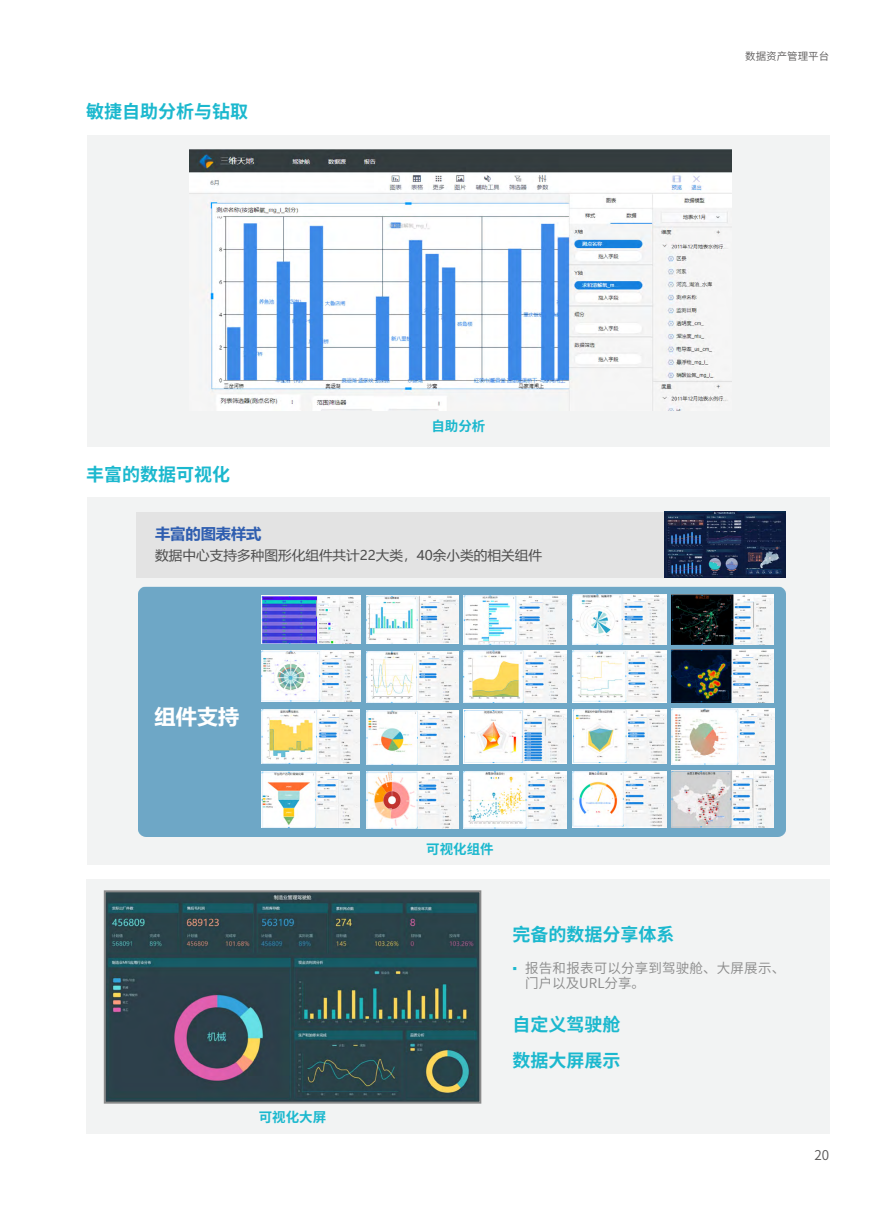
<style>
.page{position:relative;width:893px;height:1212px;background:#fff}
.page>*{position:absolute;margin:0;border:0;box-sizing:border-box;transform-origin:0 0}
.t1{font:700 20.55px "Microsoft Ya Hei";color:#fff}
.t2{font:700 18px/36px "Source Han Sans SC";color:#1bb8ce}
.t3{font:700 15px "Microsoft Ya Hei";letter-spacing:-.01em;color:#2f5eb0}
.t4{font:13.5px/15px "Source Han Sans SC";letter-spacing:.015em;color:#898989}
.t5{font:700 13.5px "Source Han Sans SC";color:#1bb8ce}
.t6{font:13.5px "Source Han Sans SC";color:#595757}
.t7{font:13.35px "Microsoft Ya Hei";color:#4d4d4d}
.t8{font:10.5px "Source Han Sans SC";color:#595757}
.s1{font-family:"Arial";color:#1bb8ce}
</style>
<div class="page">
<div style="left:86px;top:879px;width:743px;height:254px;background:#f2f3f3"></div>
<div style="left:87px;top:135px;width:742px;height:311px;background:#f2f3f3"></div>
<div style="left:87px;top:497px;width:742px;height:368px;background:#f2f3f3"></div>
<img style="left:190px;top:149px;width:541px;height:261px">
<div style="left:138px;top:586px;width:647px;height:251px;background:#6ea7c6"></div>
<div style="left:136px;top:512px;width:649px;height:66px;background:#e3e3e3"></div>
<img style="left:261px;top:596px;width:99px;height:47px">
<img style="left:366px;top:596px;width:92px;height:47px">
<img style="left:261px;top:651px;width:99px;height:51px">
<img style="left:366px;top:651px;width:92px;height:51px">
<img style="left:261px;top:709px;width:99px;height:55px">
<img style="left:366px;top:711px;width:92px;height:54px">
<img style="left:261px;top:771px;width:99px;height:56px">
<img style="left:366px;top:772px;width:92px;height:56px">
<img style="left:463px;top:595px;width:104px;height:49px">
<img style="left:572px;top:595px;width:95px;height:49px">
<img style="left:463px;top:650px;width:104px;height:53px">
<img style="left:572px;top:650px;width:95px;height:53px">
<img style="left:671px;top:709px;width:103px;height:55px">
<img style="left:463px;top:772px;width:104px;height:56px">
<img style="left:572px;top:709px;width:95px;height:55px">
<img style="left:463px;top:709px;width:104px;height:55px">
<img style="left:572px;top:771px;width:95px;height:56px">
<img style="left:671px;top:650px;width:102px;height:53px">
<img style="left:671px;top:770px;width:102px;height:57px">
<img style="left:671px;top:594px;width:102px;height:50px">
<img style="left:664px;top:512px;width:121px;height:66px">
<img style="left:107px;top:893px;width:371px;height:207px">
<div style="left:104px;top:890px;width:377px;height:213px;border:2px solid #898989"></div>
<p class="t2" style="left:86px;top:94px;width:164px">敏捷自助分析与钻取</p>
<p class="t2" style="left:86px;top:456px;width:146px">丰富的数据可视化</p>
<p class="t5" style="left:431px;top:419px;width:55px">自助分析</p>
<p class="t3" style="left:155px;top:523px;width:108px">丰富的图表样式</p>
<p class="t7" style="left:155px;top:546px;width:388px">数据中心支持多种图形化组件共计22大类，40余小类的相关组件</p>
<p class="t1" style="left:155px;top:702px;width:86px">组件支持</p>
<p class="t5" style="left:426px;top:842px;width:69px">可视化组件</p>
<p class="t8" style="left:745px;top:50px;width:85px">数据资产管理平台</p>
<p class="t5" style="left:259px;top:1109px;width:69px">可视化大屏</p>
<p class="t2" style="left:512px;top:916px;width:163px">完备的数据分享体系</p>
<p class="t4" style="left:525px;top:961px;width:261px;text-indent:-13px"><span class="s1">▪</span> 报告和报表可以分享到驾驶舱、大屏展示、门户以及URL分享。</p>
<p class="t2" style="left:512px;top:1006px;width:109px">自定义驾驶舱数据大屏展示</p>
<p class="t6" style="left:814px;top:1147px;width:16px">20</p>
</div>
